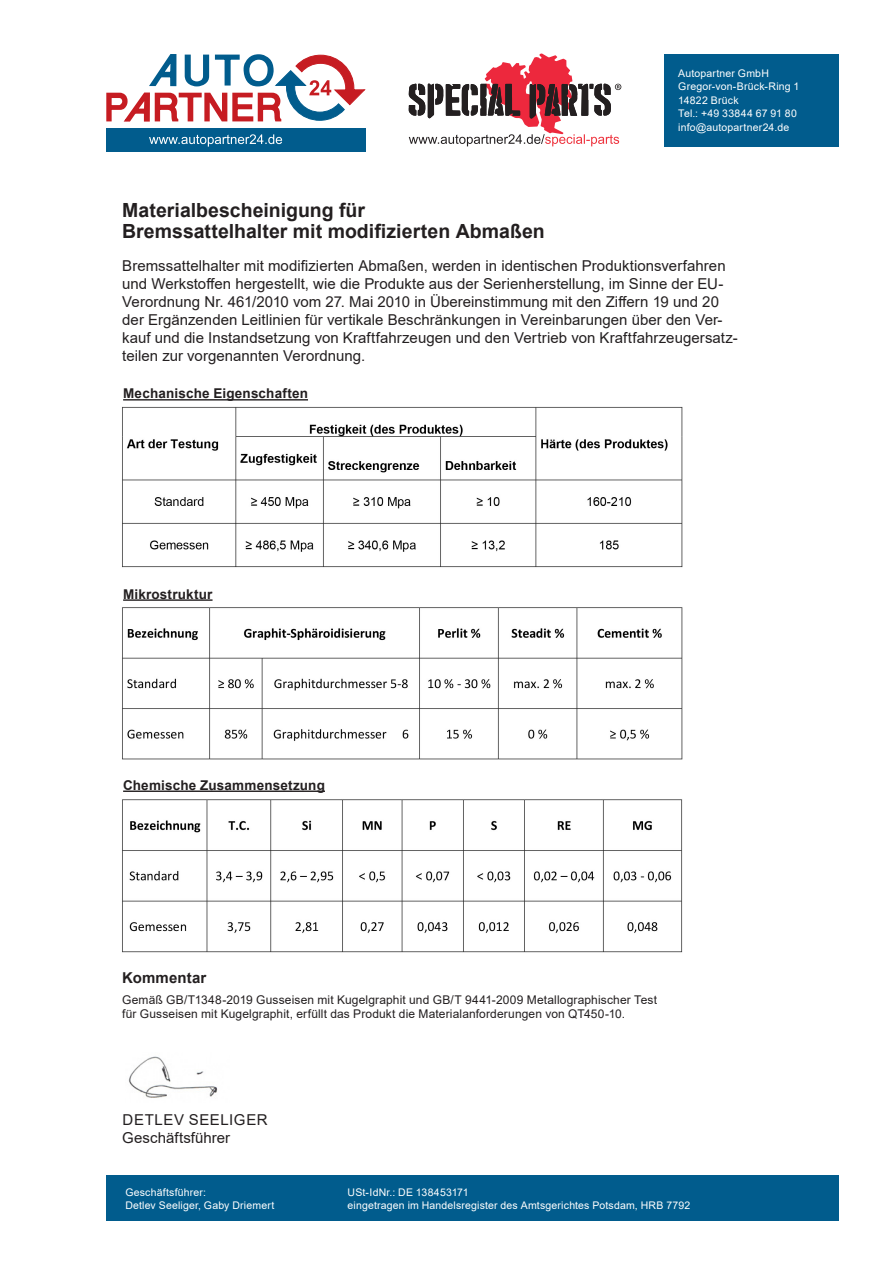
<style>
.page{position:relative;width:893px;height:1263px;background:#fff}
.page>*{position:absolute;margin:0;border:0;box-sizing:border-box;transform-origin:0 0}
.t1{font:700 19.5px/21px "Arial";color:#231f20}
.t2{font:15px/18px "Arial";letter-spacing:.005em;color:#231f20}
.t3{font:700 15px "Arial";letter-spacing:.01em;color:#231f20}
.t4{font:700 13.5px "Arial";letter-spacing:.015em;color:#231f20}
.t5{font:12px/13.5px "Arial";letter-spacing:.01em;color:#231f20}
.t6{font:10.5px/12.6px "Arial";letter-spacing:.015em;color:#fff}
</style>
<div class="page">
<div style="left:106px;top:128px;width:260px;height:24px;background:#015c8d"></div>
<div style="left:664px;top:54px;width:175px;height:93px;background:#015c8d"></div>
<div style="left:106px;top:1176px;width:733px;height:45px;background:#015c8d"></div>
<img style="left:128px;top:1056px;width:90px;height:42px">
<svg style="left:106px;top:54px;width:260px;height:68px"></svg>
<svg style="left:409px;top:53px;width:212px;height:93px"></svg>
<svg style="left:149px;top:134px;width:133px;height:13px"></svg>
<img style="left:122px;top:799px;width:561px;height:154px">
<img style="left:122px;top:400px;width:561px;height:168px">
<img style="left:122px;top:607px;width:561px;height:153px">
<hr style="left:123px;top:399px;width:185px;height:1px;background:#231f20">
<hr style="left:123px;top:599px;width:90px;height:2px;background:#231f20">
<hr style="left:123px;top:790px;width:202px;height:2px;background:#231f20">
<p class="t1" style="left:122px;top:199px;width:424px">Materialbescheinigung für<br>Bremssattelhalter mit modifizierten Abmaßen</p>
<p class="t6" style="left:678px;top:67px;width:92px">Autopartner GmbH</p>
<p class="t6" style="left:678px;top:80px;width:123px">Gregor-von-Brück-Ring 1</p>
<p class="t6" style="left:678px;top:94px;width:62px">14822 Brück</p>
<p class="t6" style="left:678px;top:107px;width:120px">Tel.: +49 33844 67 91 80</p>
<p class="t6" style="left:678px;top:121px;width:113px">info@autopartner24.de</p>
<p class="t2" style="left:122px;top:257px;width:617px">Bremssattelhalter mit modifizierten Abmaßen, werden in identischen Produktionsverfahren und Werkstoffen hergestellt, wie die Produkte aus der Serienherstellung, im Sinne der EU-Verordnung Nr. 461/2010 vom 27. Mai 2010 in Übereinstimmung mit den Ziffern 19 und 20 der Ergänzenden Leitlinien für vertikale Beschränkungen in Vereinbarungen über den Ver&shy;kauf und die Instandsetzung von Kraftfahrzeugen und den Vertrieb von Kraftfahrzeugersatz&shy;teilen zur vorgenannten Verordnung.</p>
<p class="t4" style="left:123px;top:384px;width:186px">Mechanische Eigenschaften</p>
<p class="t4" style="left:123px;top:584px;width:91px">Mikrostruktur</p>
<p class="t4" style="left:123px;top:775px;width:203px">Chemische Zusammensetzung</p>
<p class="t3" style="left:122px;top:968px;width:86px">Kommentar</p>
<p class="t5" style="left:122px;top:993px;width:536px">Gemäß GB/T1348-2019 Gusseisen mit Kugelgraphit und GB/T 9441-2009 Metallographischer Test für Gusseisen mit Kugelgraphit, erfüllt das Produkt die Materialanforderungen von QT450-10.</p>
<p class="t2" style="left:122px;top:1111px;width:147px">DETLEV SEELIGER<br>Geschäftsführer</p>
<p class="t6" style="left:125px;top:1186px;width:150px">Geschäftsführer:<br>Detlev Seeliger, Gaby Driemert</p>
<p class="t6" style="left:348px;top:1186px;width:122px">USt-IdNr.: DE 138453171</p>
<p class="t6" style="left:348px;top:1199px;width:344px">eingetragen im Handelsregister des Amtsgerichtes Potsdam, HRB 7792</p>
</div>
